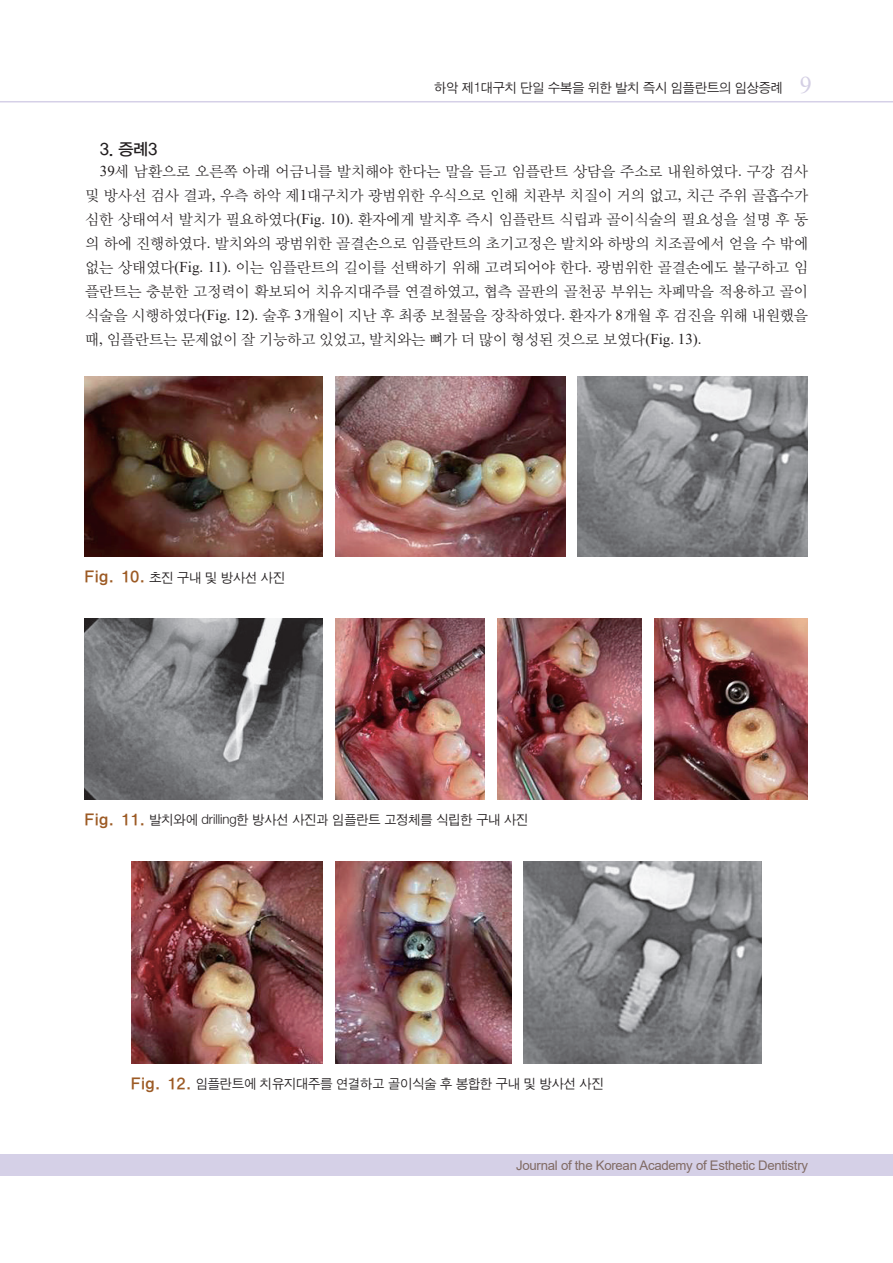
<style>
.page{position:relative;width:893px;height:1263px;background:#fff}
.page>*{position:absolute;margin:0;border:0;box-sizing:border-box;transform-origin:0 0}
.t1{font:16.5px "YDIYGO330";color:#231f20}
.t2{font:15px/24px "YDIY Mj O320";color:#231f20;text-align:justify}
.t3{font:13.5px "Sand Jg";letter-spacing:-.005em;color:#231f20}
.t4{font:13.2px "Arial";letter-spacing:-.02em;color:#806a63}
.s1{font-family:"Times New Roman";font-size:24px;color:#d4cfe4}
.s2{font-family:"Times New Roman"}
.s3{font-family:"Tae Utum";font-size:16.2px;color:#9c5a24}
</style>
<div class="page">
<hr style="left:0;top:101px;width:893px;height:1px;background:#d5d0e7">
<div style="left:0;top:1154px;width:893px;height:21px;background:#d5d0e7"></div>
<img style="left:85px;top:376px;width:238px;height:181px">
<img style="left:335px;top:376px;width:230px;height:181px">
<img style="left:578px;top:376px;width:230px;height:181px">
<img style="left:85px;top:619px;width:238px;height:180px">
<img style="left:335px;top:619px;width:149px;height:180px">
<img style="left:497px;top:619px;width:145px;height:180px">
<img style="left:655px;top:619px;width:153px;height:180px">
<img style="left:524px;top:861px;width:238px;height:202px">
<img style="left:131px;top:861px;width:192px;height:202px">
<img style="left:335px;top:861px;width:176px;height:202px">
<p class="t3" style="left:434px;top:81px;width:379px">하악 제1대구치 단일 수복을 위한 발치 즉시 임플란트의 임상증례 <span class="s1">9</span></p>
<p class="t1" style="left:100px;top:139px;width:59px">3. 증례3</p>
<p class="t2" style="left:85px;top:160px;width:724px;text-indent:15px"><span class="s2">39</span>세 남환으로 오른쪽 아래 어금니를 발치해야 한다는 말을 듣고 임플란트 상담을 주소로 내원하였다<span class="s2">.</span> 구강 검사 및 방사선 검사 결과<span class="s2">,</span> 우측 하악 제<span class="s2">1</span>대구치가 광범위한 우식으로 인해 치관부 치질이 거의 없고<span class="s2">,</span> 치근 주위 골흡수가 심한 상태여서 발치가 필요하였다<span class="s2">(Fig. 10).</span> 환자에게 발치후 즉시 임플란트 식립과 골이식술의 필요성을 설명 후 동 의 하에 진행하였다<span class="s2">.</span> 발치와의 광범위한 골결손으로 임플란트의 초기고정은 발치와 하방의 치조골에서 얻을 수 밖에 없는 상태였다<span class="s2">(Fig. 11).</span> 이는 임플란트의 길이를 선택하기 위해 고려되어야 한다<span class="s2">.</span> 광범위한 골결손에도 불구하고 임 플란트는 충분한 고정력이 확보되어 치유지대주를 연결하였고<span class="s2">,</span> 협측 골판의 골천공 부위는 차폐막을 적용하고 골이 식술을 시행하였다<span class="s2">(Fig. 12).</span> 술후 <span class="s2">3</span>개월이 지난 후 최종 보철물을 장착하였다<span class="s2">.</span> 환자가 <span class="s2">8</span>개월 후 검진을 위해 내원했을 때<span class="s2">,</span> 임플란트는 문제없이 잘 기능하고 있었고<span class="s2">,</span> 발치와는 뼈가 더 많이 형성된 것으로 보였다<span class="s2">(Fig. 13).</span></p>
<p class="t3" style="left:85px;top:571px;width:202px"><span class="s3">Fig. 10.</span> 초진 구내 및 방사선 사진</p>
<p class="t3" style="left:85px;top:813px;width:445px"><span class="s3">Fig. 11.</span> 발치와에 drilling한 방사선 사진과 임플란트 고정체를 식립한 구내 사진</p>
<p class="t3" style="left:131px;top:1077px;width:474px"><span class="s3">Fig. 12.</span> 임플란트에 치유지대주를 연결하고 골이식술 후 봉합한 구내 및 방사선 사진</p>
<p class="t4" style="left:516px;top:1156px;width:293px">Journal of the Korean Academy of Esthetic Dentistry</p>
</div>
